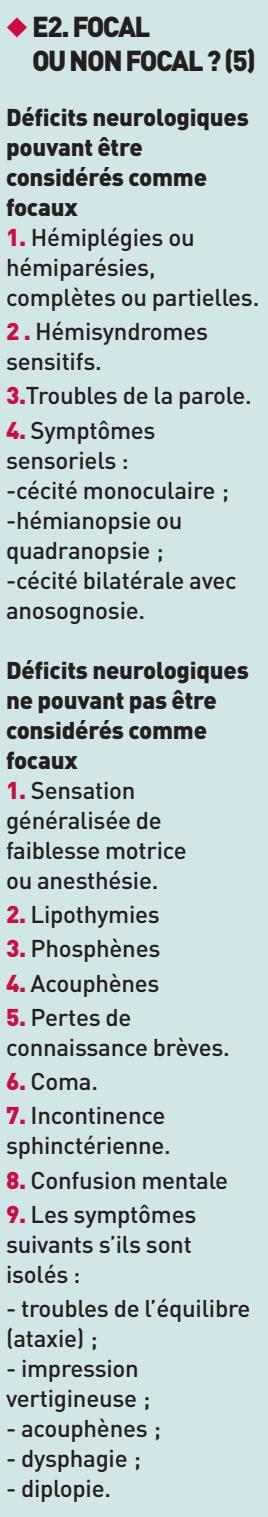
<style>
.page{position:relative;width:268px;height:1517px;background:#d1e6e6}
.page>*{position:absolute;margin:0;border:0;box-sizing:border-box;transform-origin:0 0}
.t1{font:900 28.5px/34.5px "DIN";letter-spacing:-.055em;color:#231f20}
.t2{font:500 24px/30px "DIN";letter-spacing:-.01em;color:#231f20}
.t3{font:900 24px/30px "DIN";letter-spacing:-.01em;color:#231f20}
.s1{color:#cd0d40}
.s2{font-weight:900;color:#cd0d40}
</style>
<div class="page">
<p class="t1" style="left:32px;top:12px;width:225px;text-indent:-26px"><span class="s1">◆</span> E2. FOCAL<br>OU NON FOCAL ? (5)</p>
<p class="t3" style="left:6px;top:104px;width:244px">Déficits neurologiques pouvant être considérés comme focaux</p>
<p class="t2" style="left:6px;top:225px;width:254px"><span class="s2">1.</span> Hémiplégies ou hémiparésies, complètes ou partielles.</p>
<p class="t2" style="left:6px;top:319px;width:203px"><span class="s2">2 .</span> Hémisyndromes sensitifs.</p>
<p class="t2" style="left:6px;top:383px;width:247px"><span class="s2">3.</span>Troubles de la parole.</p>
<p class="t2" style="left:6px;top:417px;width:232px"><span class="s2">4.</span> Symptômes sensoriels :<br>-cécité monoculaire ; -hémianopsie ou quadranopsie ; -cécité bilatérale avec anosognosie.</p>
<p class="t3" style="left:6px;top:657px;width:244px">Déficits neurologiques ne pouvant pas être considérés comme focaux</p>
<p class="t2" style="left:6px;top:777px;width:182px"><span class="s2">1.</span> Sensation généralisée de faiblesse motrice ou anesthésie.</p>
<p class="t2" style="left:6px;top:902px;width:155px"><span class="s2">2.</span> Lipothymies</p>
<p class="t2" style="left:6px;top:936px;width:156px"><span class="s2">3.</span> Phosphènes</p>
<p class="t2" style="left:6px;top:970px;width:155px"><span class="s2">4.</span> Acouphènes</p>
<p class="t2" style="left:6px;top:1004px;width:225px"><span class="s2">5.</span> Pertes de connaissance brèves.</p>
<p class="t2" style="left:6px;top:1069px;width:93px"><span class="s2">6.</span> Coma.</p>
<p class="t2" style="left:6px;top:1103px;width:166px"><span class="s2">7.</span> Incontinence sphinctérienne.</p>
<p class="t2" style="left:6px;top:1167px;width:223px"><span class="s2">8.</span> Confusion mentale</p>
<p class="t2" style="left:6px;top:1201px;width:191px"><span class="s2">9.</span> Les symptômes suivants s’ils sont isolés :</p>
<p class="t2" style="left:6px;top:1296px;width:246px">- troubles de l’équilibre (ataxie) ;</p>
<p class="t2" style="left:6px;top:1356px;width:146px">- impression vertigineuse ;</p>
<p class="t2" style="left:6px;top:1416px;width:156px">- acouphènes ;</p>
<p class="t2" style="left:6px;top:1446px;width:136px">- dysphagie ;</p>
<p class="t2" style="left:6px;top:1476px;width:106px">- diplopie.</p>
</div>
